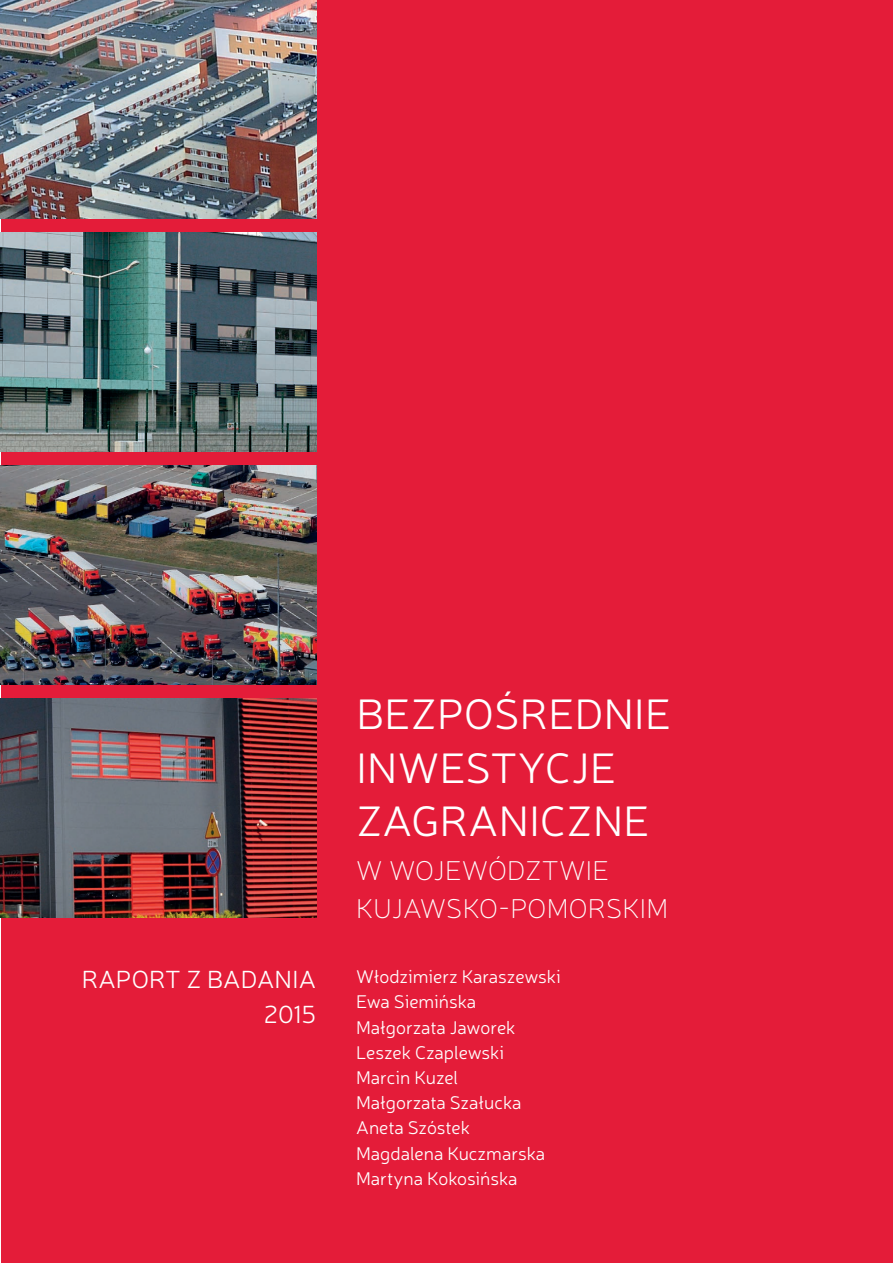
<style>
.page{position:relative;width:893px;height:1263px;background:#fff}
.page>*{position:absolute;margin:0;border:0;box-sizing:border-box;transform-origin:0 0}
.t1{font:300 42.9px/53.1px "Neris";letter-spacing:.01em;color:#fff}
.t2{font:100 27.6px/38.5px "Neris";letter-spacing:.01em;color:#fff}
.t3{font:300 24.9px/34.5px "Neris";letter-spacing:.01em;color:#fff;text-align:right}
.t4{font:300 18.45px/25.2px "Neris";color:#fff}
</style>
<div class="page">
<div style="left:1px;top:0;width:892px;height:1263px;background:#e41c39"></div>
<img style="left:0;top:465px;width:316px;height:220px">
<img style="left:0;top:0;width:316px;height:219px">
<img style="left:0;top:232px;width:316px;height:220px">
<img style="left:0;top:698px;width:316px;height:220px">
<h3 class="t3" style="left:82px;top:961px;width:236px">RAPORT Z BADANIA<br>2015</h3>
<h1 class="t1" style="left:356px;top:687px;width:316px">BEZPOŚREDNIE<br>INWESTYCJE<br>ZAGRANICZNE</h1>
<h2 class="t2" style="left:356px;top:850px;width:314px">W WOJEWÓDZTWIE<br>KUJAWSKO-POMORSKIM</h2>
<p class="t4" style="left:356px;top:963px;width:206px">Włodzimierz Karaszewski<br>Ewa Siemińska<br>Małgorzata Jaworek<br>Leszek Czaplewski<br>Marcin Kuzel<br>Małgorzata Szałucka<br>Aneta Szóstek<br>Magdalena Kuczmarska<br>Martyna Kokosińska</p>
</div>
